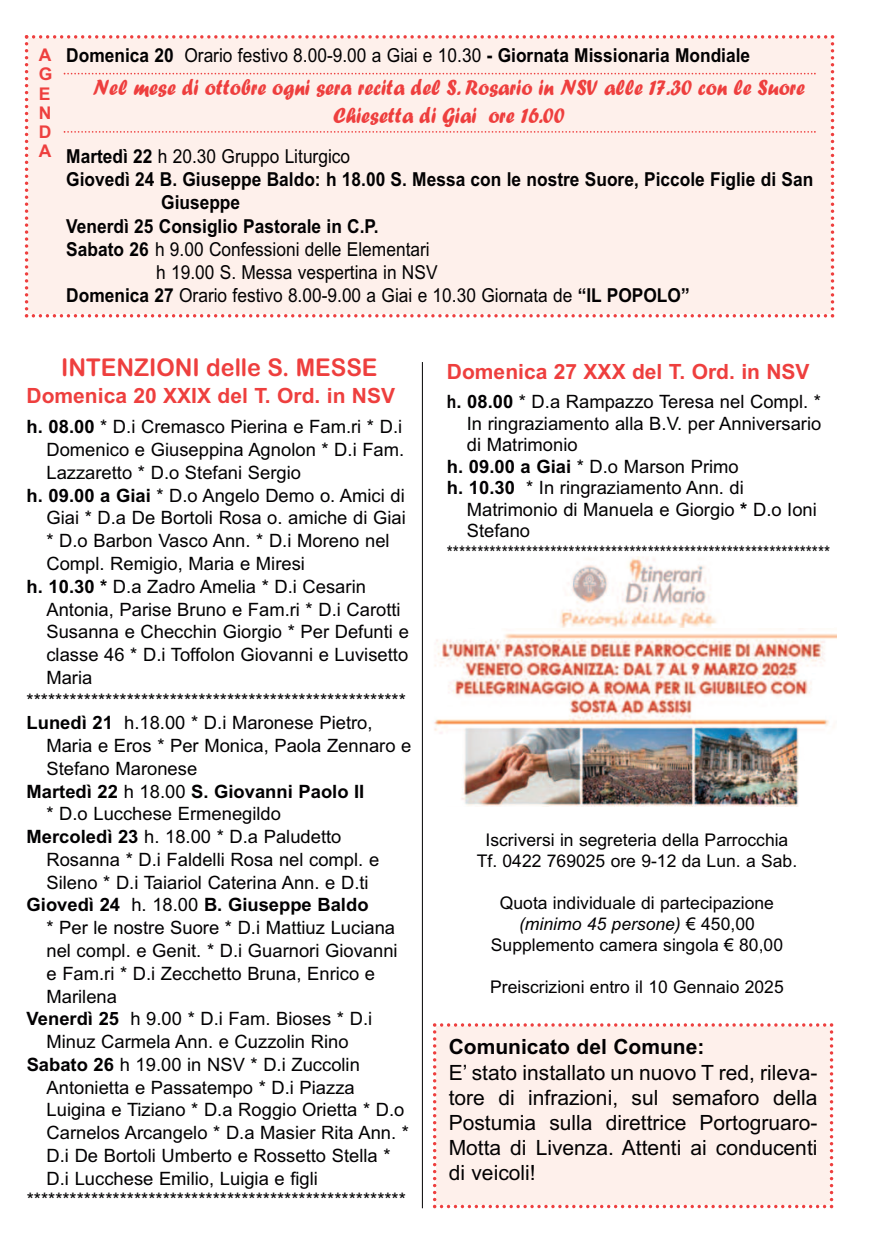
<style>
.page{position:relative;width:874px;height:1241px;background:#fff}
.page>*{position:absolute;margin:0;border:0;box-sizing:border-box;transform-origin:0 0}
.t1{font:24.5px "Arial Rounded MT Bold";color:#ee3f3e;scale:.95 1}
.t2{font:22.75px/27.3px "Forte";color:#ee3f3e;text-align:center;scale:.9 1}
.t3{font:21px/25.2px "Arial";color:#020102;text-align:justify}
.t4{font:700 21px "Arial";color:#ee3f3e}
.t5{font:700 21px "Arial";color:#020102}
.t6{font:700 19.25px "Arial";color:#020102;scale:.9 1}
.t7{font:19.25px "Arial";color:#020102;scale:.9 1}
.t8{font:18.38px "Arial";color:#020102}
.t9{font:700 18.38px "Arial";color:#020102}
.t10{font:18.38px "Arial";color:#020102;scale:.85 1}
.t11{font:17.5px/21px "Arial";color:#020102;text-align:center}
.t12{font:700 17.5px/19.2px "Arial";color:#ee3f3e;text-align:justify}
.s1{font-weight:400}
.s2{font-weight:700}
.s3{font-style:italic}
</style>
<div class="page">
<div style="left:25px;top:35px;width:808px;height:282px;background:#fef0eb"></div>
<img style="left:434px;top:627px;width:401px;height:179px">
<img style="left:560px;top:556px;width:157px;height:71px">
<div style="left:432px;top:1023px;width:400px;height:184px;background:#fef0eb"></div>
<hr style="left:422px;top:362px;width:1px;height:845px;background:#020102">
<p class="t12" style="left:39px;top:45px;width:15px">A G E N D A</p>
<p class="t6" style="left:66px;top:44px;width:761px">Domenica 20 <span class="s1">Orario festivo 8.00-9.00 a Giai e 10.30</span> - Giornata Missionaria Mondiale</p>
<p class="t2" style="left:93px;top:74px;width:792px">Nel mese di ottobre ogni sera recita del S. Rosario in NSV alle 17.30 con le Suore<br>Chiesetta di Giai ore 16.00</p>
<p class="t7" style="left:66px;top:145px;width:317px"><span class="s2">Martedì 22</span> h 20.30 Gruppo Liturgico</p>
<p class="t6" style="left:66px;top:168px;width:831px">Giovedì 24 B. Giuseppe Baldo: h 18.00 S. Messa con le nostre Suore, Piccole Figlie di San</p>
<p class="t6" style="left:161px;top:191px;width:89px">Giuseppe</p>
<p class="t6" style="left:66px;top:214px;width:348px">Venerdì 25 Consiglio Pastorale in C.P.</p>
<p class="t7" style="left:66px;top:238px;width:405px"><span class="s2">Sabato 26</span> h 9.00 Confessioni delle Elementari</p>
<p class="t7" style="left:156px;top:261px;width:314px">h 19.00 S. Messa vespertina in NSV</p>
<p class="t7" style="left:66px;top:284px;width:693px"><span class="s2">Domenica 27</span> Orario festivo 8.00-9.00 a Giai e 10.30 Giornata de <span class="s2">“IL POPOLO”</span></p>
<h1 class="t1" style="left:61px;top:353px;width:334px">INTENZIONI delle S. MESSE</h1>
<p class="t4" style="left:27px;top:383px;width:370px">Domenica 20 XXIX del T. Ord. in NSV</p>
<p class="t8" style="left:27px;top:416px;width:377px"><span class="s2">h. 08.00</span> * D.i Cremasco Pierina e Fam.ri * D.i</p>
<p class="t8" style="left:46px;top:439px;width:359px">Domenico e Giuseppina Agnolon * D.i Fam.</p>
<p class="t8" style="left:46px;top:462px;width:256px">Lazzaretto * D.o Stefani Sergio</p>
<p class="t8" style="left:27px;top:484px;width:379px"><span class="s2">h. 09.00 a Giai</span> * D.o Angelo Demo o. Amici di</p>
<p class="t8" style="left:46px;top:507px;width:360px">Giai * D.a De Bortoli Rosa o. amiche di Giai</p>
<p class="t8" style="left:46px;top:530px;width:344px">* D.o Barbon Vasco Ann. * D.i Moreno nel</p>
<p class="t8" style="left:46px;top:553px;width:260px">Compl. Remigio, Maria e Miresi</p>
<p class="t8" style="left:27px;top:575px;width:341px"><span class="s2">h. 10.30 *</span> D.a Zadro Amelia * D.i Cesarin</p>
<p class="t8" style="left:46px;top:598px;width:355px">Antonia, Parise Bruno e Fam.ri * D.i Carotti</p>
<p class="t8" style="left:46px;top:621px;width:364px">Susanna e Checchin Giorgio * Per Defunti e</p>
<p class="t8" style="left:46px;top:644px;width:363px">classe 46 * D.i Toffolon Giovanni e Luvisetto</p>
<p class="t8" style="left:46px;top:666px;width:47px">Maria</p>
<p class="t8" style="left:27px;top:689px;width:380px">*****************************************************</p>
<p class="t8" style="left:27px;top:712px;width:347px"><span class="s2">Lunedì 21</span> h.18.00 * D.i Maronese Pietro,</p>
<p class="t8" style="left:46px;top:735px;width:366px">Maria e Eros * Per Monica, Paola Zennaro e</p>
<p class="t8" style="left:46px;top:757px;width:152px">Stefano Maronese</p>
<p class="t9" style="left:27px;top:780px;width:339px">Martedì 22 <span class="s1">h 18.00</span> S. Giovanni Paolo II</p>
<p class="t8" style="left:46px;top:803px;width:236px">* D.o Lucchese Ermenegildo</p>
<p class="t8" style="left:27px;top:826px;width:316px"><span class="s2">Mercoledì 23</span> h. 18.00 * D.a Paludetto</p>
<p class="t8" style="left:46px;top:848px;width:334px">Rosanna * D.i Faldelli Rosa nel compl. e</p>
<p class="t8" style="left:46px;top:871px;width:323px">Sileno * D.i Taiariol Caterina Ann. e D.ti</p>
<p class="t9" style="left:27px;top:894px;width:343px">Giovedì 24 <span class="s1">h. 18.00</span> B. Giuseppe Baldo</p>
<p class="t8" style="left:46px;top:917px;width:350px">* Per le nostre Suore * D.i Mattiuz Luciana</p>
<p class="t8" style="left:46px;top:939px;width:352px">nel compl. e Genit. * D.i Guarnori Giovanni</p>
<p class="t8" style="left:46px;top:962px;width:330px">e Fam.ri * D.i Zecchetto Bruna, Enrico e</p>
<p class="t8" style="left:46px;top:985px;width:72px">Marilena</p>
<p class="t8" style="left:27px;top:1008px;width:347px"><span class="s2">Venerdì 25</span> h 9.00 * D.i Fam. Bioses * D.i</p>
<p class="t8" style="left:46px;top:1030px;width:303px">Minuz Carmela Ann. e Cuzzolin Rino</p>
<p class="t8" style="left:27px;top:1053px;width:334px"><span class="s2">Sabato 26</span> h 19.00 in NSV * D.i Zuccolin</p>
<p class="t8" style="left:46px;top:1076px;width:309px">Antonietta e Passatempo * D.i Piazza</p>
<p class="t8" style="left:46px;top:1099px;width:359px">Luigina e Tiziano * D.a Roggio Orietta * D.o</p>
<p class="t8" style="left:47px;top:1121px;width:364px">Carnelos Arcangelo * D.a Masier Rita Ann. *</p>
<p class="t8" style="left:47px;top:1144px;width:345px">D.i De Bortoli Umberto e Rossetto Stella *</p>
<p class="t8" style="left:47px;top:1167px;width:273px">D.i Lucchese Emilio, Luigia e figli</p>
<p class="t8" style="left:27px;top:1188px;width:380px">*****************************************************</p>
<p class="t4" style="left:446px;top:359px;width:364px">Domenica 27 XXX del T. Ord. in NSV</p>
<p class="t8" style="left:446px;top:391px;width:375px"><span class="s2">h. 08.00</span> * D.a Rampazzo Teresa nel Compl. *</p>
<p class="t8" style="left:466px;top:412px;width:356px">In ringraziamento alla B.V. per Anniversario</p>
<p class="t8" style="left:466px;top:434px;width:112px">di Matrimonio</p>
<p class="t8" style="left:446px;top:455px;width:293px"><span class="s2">h. 09.00 a Giai</span> * D.o Marson Primo</p>
<p class="t8" style="left:446px;top:477px;width:298px"><span class="s2">h. 10.30</span> * In ringraziamento Ann. di</p>
<p class="t8" style="left:466px;top:498px;width:351px">Matrimonio di Manuela e Giorgio <span class="s2">*</span> D.o Ioni</p>
<p class="t8" style="left:466px;top:520px;width:65px">Stefano</p>
<p class="t10" style="left:446px;top:541px;width:452px">***************************************************************</p>
<p class="t11" style="left:476px;top:829px;width:322px">Iscriversi in segreteria della Parrocchia<br>Tf. 0422 769025 ore 9-12 da Lun. a Sab.</p>
<p class="t11" style="left:490px;top:892px;width:293px">Quota individuale di partecipazione <span class="s3">(minimo 45 persone)</span> € 450,00<br>Supplemento camera singola € 80,00</p>
<p class="t11" style="left:490px;top:976px;width:295px">Preiscrizioni entro il 10 Gennaio 2025</p>
<p class="t5" style="left:448px;top:1034px;width:257px">Comunicato del Comune:</p>
<p class="t3" style="left:448px;top:1059px;width:370px">E’ stato installato un nuovo T red, rileva&shy;tore di infrazioni, sul semaforo della Postumia sulla direttrice Portogruaro-Motta di Livenza. Attenti ai conducenti di veicoli!</p>
</div>
